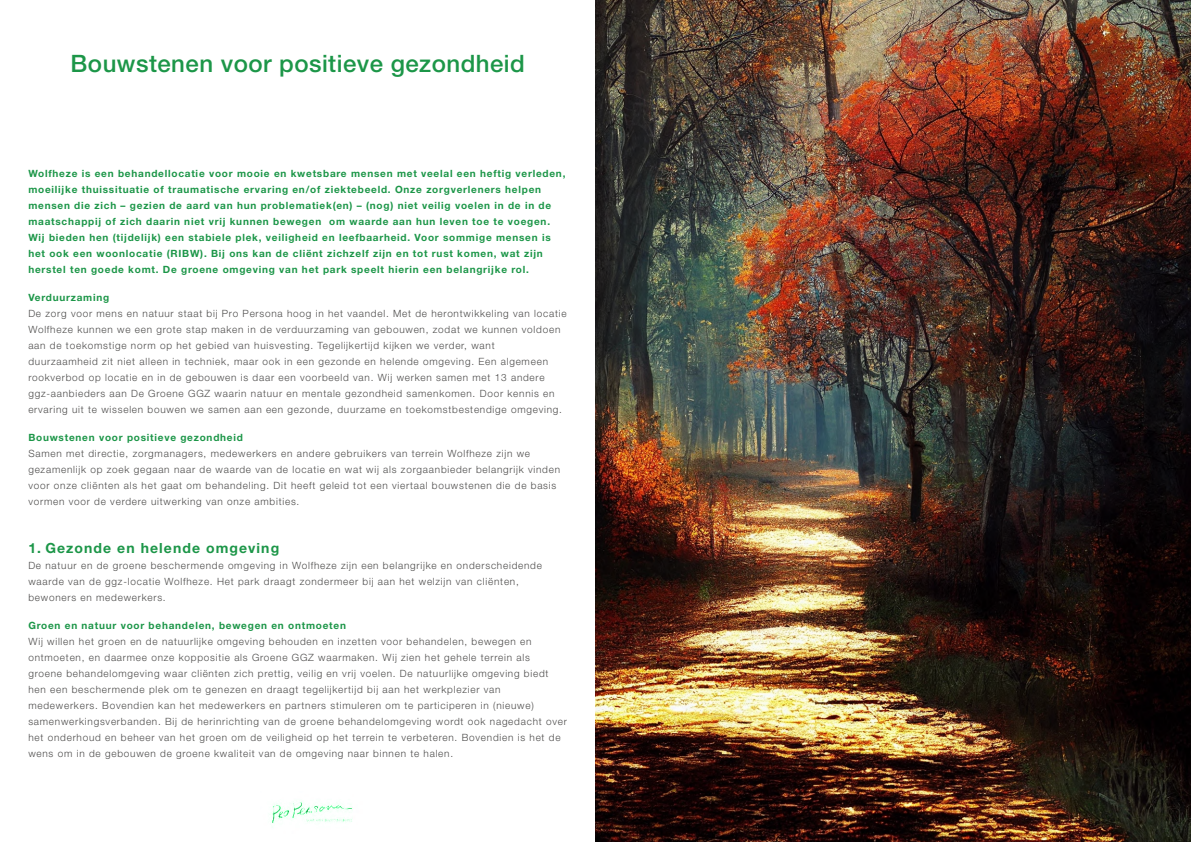
<style>
.page{position:relative;width:1191px;height:842px;background:#fff}
.page>*{position:absolute;margin:0;border:0;box-sizing:border-box;transform-origin:0 0}
.t1{font:500 24px "Helvetica Neue LT Std";letter-spacing:.02em;color:#1c9648}
.t2{font:700 14px "Helvetica Neue LT Std";letter-spacing:.075em;color:#1c9648}
.t3{font:300 10px/16px "Helvetica Neue LT Std";letter-spacing:.075em;color:#4d4c4b}
.t4{font:700 10px/16px "Helvetica Neue LT Std";letter-spacing:.075em;color:#1c9648}
</style>
<div class="page">
<svg style="left:272px;top:801px;width:80px;height:22px"></svg>
<img style="left:595px;top:0;width:596px;height:842px">
<img style="left:625px;top:681px;width:493px;height:104px">
<h1 class="t1" style="left:71px;top:54px;width:456px">Bouwstenen voor positieve gezondheid</h1>
<p class="t4" style="left:28px;top:167px;width:538px">Wolfheze is een behandellocatie voor mooie en kwetsbare mensen met veelal een heftig verleden, moeilijke thuissituatie of traumatische ervaring en/of ziektebeeld. Onze zorgverleners helpen mensen die zich – gezien de aard van hun problematiek(en) – (nog) niet veilig voelen in de in de maatschappij of zich daarin niet vrij kunnen bewegen om waarde aan hun leven toe te voegen.<br>Wij bieden hen (tijdelijk) een stabiele plek, veiligheid en leefbaarheid. Voor sommige mensen is het ook een woonlocatie (RIBW). Bij ons kan de cliënt zichzelf zijn en tot rust komen, wat zijn herstel ten goede komt. De groene omgeving van het park speelt hierin een belangrijke rol.</p>
<p class="t4" style="left:28px;top:291px;width:82px">Verduurzaming</p>
<p class="t3" style="left:28px;top:307px;width:539px">De zorg voor mens en natuur staat bij Pro Persona hoog in het vaandel. Met de herontwikkeling van locatie Wolfheze kunnen we een grote stap maken in de verduurzaming van gebouwen, zodat we kunnen voldoen aan de toekomstige norm op het gebied van huisvesting. Tegelijkertijd kijken we verder, want duurzaamheid zit niet alleen in techniek, maar ook in een gezonde en helende omgeving. Een algemeen rookverbod op locatie en in de gebouwen is daar een voorbeeld van. Wij werken samen met 13 andere ggz-aanbieders aan De Groene GGZ waarin natuur en mentale gezondheid samenkomen. Door kennis en ervaring uit te wisselen bouwen we samen aan een gezonde, duurzame en toekomstbestendige omgeving.</p>
<p class="t4" style="left:28px;top:431px;width:216px">Bouwstenen voor positieve gezondheid</p>
<p class="t3" style="left:28px;top:447px;width:533px">Samen met directie, zorgmanagers, medewerkers en andere gebruikers van terrein Wolfheze zijn we gezamenlijk op zoek gegaan naar de waarde van de locatie en wat wij als zorgaanbieder belangrijk vinden voor onze cliënten als het gaat om behandeling. Dit heeft geleid tot een viertaal bouwstenen die de basis vormen voor de verdere uitwerking van onze ambities.</p>
<h2 class="t2" style="left:28px;top:543px;width:252px">1. Gezonde en helende omgeving</h2>
<p class="t3" style="left:28px;top:559px;width:515px">De natuur en de groene beschermende omgeving in Wolfheze zijn een belangrijke en onderscheidende waarde van de ggz-locatie Wolfheze. Het park draagt zondermeer bij aan het welzijn van cliënten, bewoners en medewerkers.</p>
<p class="t4" style="left:28px;top:619px;width:319px">Groen en natuur voor behandelen, bewegen en ontmoeten</p>
<p class="t3" style="left:28px;top:635px;width:540px">Wij willen het groen en de natuurlijke omgeving behouden en inzetten voor behandelen, bewegen en ontmoeten, en daarmee onze koppositie als Groene GGZ waarmaken. Wij zien het gehele terrein als<br>groene behandelomgeving waar cliënten zich prettig, veilig en vrij voelen. De natuurlijke omgeving biedt hen een beschermende plek om te genezen en draagt tegelijkertijd bij aan het werkplezier van medewerkers. Bovendien kan het medewerkers en partners stimuleren om te participeren in (nieuwe) samenwerkingsverbanden. Bij de herinrichting van de groene behandelomgeving wordt ook nagedacht over het onderhoud en beheer van het groen om de veiligheid op het terrein te verbeteren. Bovendien is het de wens om in de gebouwen de groene kwaliteit van de omgeving naar binnen te halen.</p>
</div>
